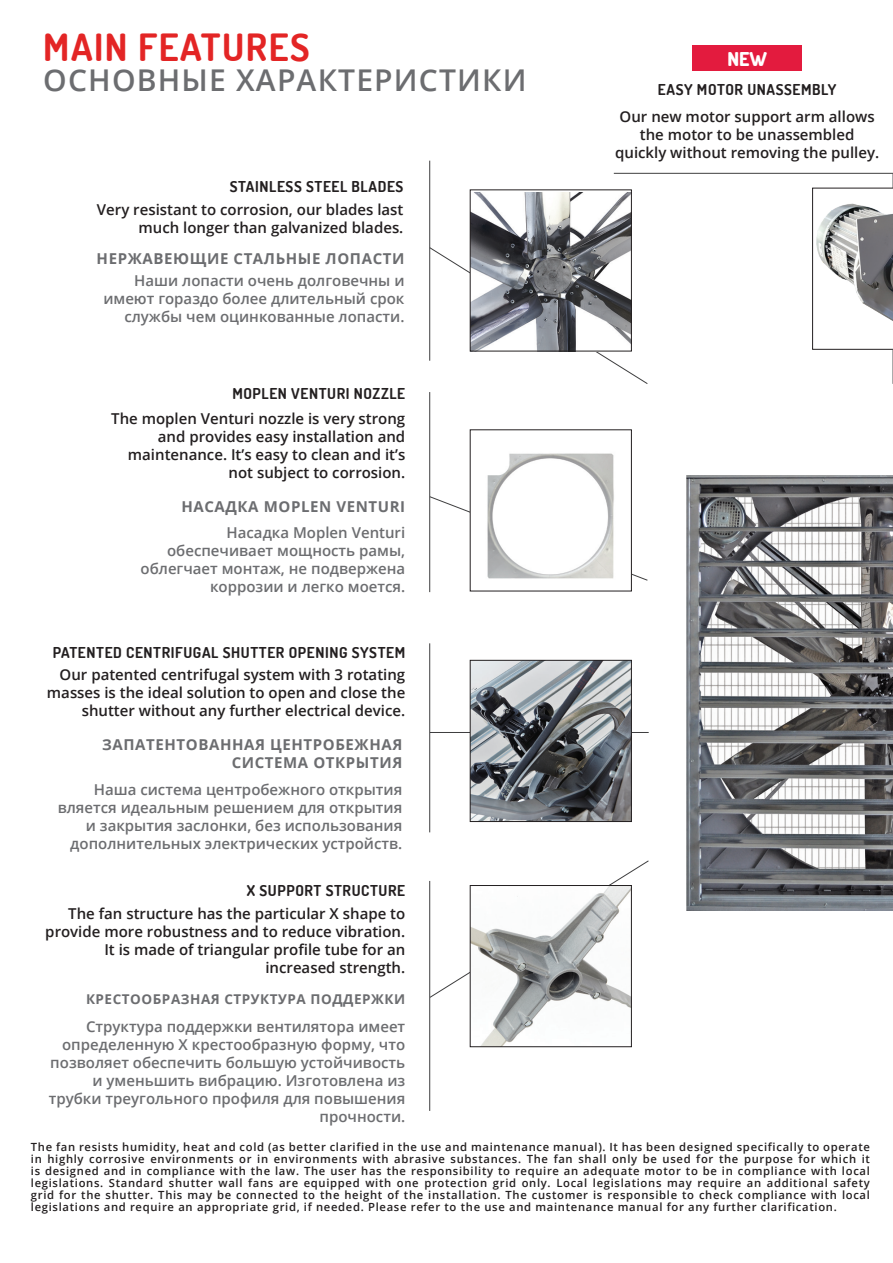
<style>
.page{position:relative;width:893px;height:1263px;background:#fff}
.page>*{position:absolute;margin:0;border:0;box-sizing:border-box;transform-origin:0 0}
.t1{font:700 37.5px "Dosis";letter-spacing:.04em;color:#e32525}
.t2{font:600 30px "Open Sans";letter-spacing:.04em;color:#6c6d70}
.t3{font:800 19.05px "Dosis";color:#fff}
.t4{font:600 15px/18px "Open Sans";color:#231f20;text-align:right}
.t5{font:600 15px/18px "Open Sans";color:#6c6d70;text-align:right}
.t6{font:700 15px "Dosis";letter-spacing:.04em;color:#231f20}
.t7{font:700 15px/18px "Open Sans";letter-spacing:.04em;color:#6c6d70;text-align:right}
.t8{font:700 13.5px "Open Sans";letter-spacing:.04em;color:#6c6d70}
.t9{font:600 11.25px/12px "Open Sans";letter-spacing:.06em;color:#231f20;text-align:justify}
</style>
<div class="page">
<img style="left:687px;top:476px;width:206px;height:434px">
<svg style="left:430px;top:247px;width:218px;height:137px"></svg>
<svg style="left:430px;top:860px;width:219px;height:138px"></svg>
<svg style="left:430px;top:496px;width:218px;height:85px"></svg>
<hr style="left:429px;top:392px;width:1px;height:200px;background:#3e3e3f">
<hr style="left:430px;top:732px;width:219px;height:1px;background:#3e3e3f">
<hr style="left:429px;top:643px;width:1px;height:189px;background:#3e3e3f">
<hr style="left:429px;top:881px;width:1px;height:230px;background:#3e3e3f">
<img style="left:472px;top:887px;width:158px;height:158px">
<div style="left:470px;top:885px;width:162px;height:162px;border:1px solid #231f20"></div>
<img style="left:472px;top:662px;width:158px;height:158px">
<div style="left:470px;top:660px;width:162px;height:162px;border:1px solid #231f20"></div>
<img style="left:472px;top:453px;width:158px;height:128px">
<img style="left:472px;top:192px;width:158px;height:157px">
<div style="left:470px;top:190px;width:162px;height:161px;border:1px solid #231f20"></div>
<hr style="left:429px;top:161px;width:1px;height:200px;background:#3e3e3f">
<hr style="left:892px;top:173px;width:1px;height:211px;background:#3e3e3f">
<svg style="left:812px;top:188px;width:81px;height:161px"></svg>
<hr style="left:614px;top:173px;width:279px;height:1px;background:#3e3e3f">
<div style="left:692px;top:45px;width:110px;height:26px;background:#e31b3e"></div>
<img style="left:812px;top:202px;width:81px;height:134px">
<p class="t1" style="left:43px;top:23px;width:268px">MAIN FEATURES</p>
<p class="t2" style="left:43px;top:60px;width:485px">ОСНОВНЫЕ ХАРАКТЕРИСТИКИ</p>
<p class="t6" style="left:230px;top:176px;width:175px">STAINLESS STEEL BLADES</p>
<p class="t4" style="left:97px;top:200px;width:308px">Very resistant to corrosion, our blades last much longer than galvanized blades.</p>
<p class="t5" style="left:103px;top:271px;width:303px">Наши лопасти очень долговечны и имеют гораздо более длительный срок службы чем оцинкованные лопасти.</p>
<p class="t7" style="left:97px;top:250px;width:309px">НЕРЖАВЕЮЩИЕ СТАЛЬНЫЕ ЛОПАСТИ</p>
<p class="t6" style="left:232px;top:384px;width:174px">MOPLEN VENTURI NOZZLE</p>
<p class="t4" style="left:111px;top:409px;width:296px">The moplen Venturi nozzle is very strong and provides easy installation and maintenance. It’s easy to clean and it’s not subject to corrosion.</p>
<p class="t7" style="left:181px;top:497px;width:225px">НАСАДКА MOPLEN VENTURI</p>
<p class="t5" style="left:141px;top:524px;width:266px">Насадка Moplen Venturi обеспечивает мощность рамы, облегчает монтаж, не подвержена коррозии и легко моется.</p>
<p class="t6" style="left:53px;top:642px;width:354px">PATENTED CENTRIFUGAL SHUTTER OPENING SYSTEM</p>
<p class="t4" style="left:47px;top:666px;width:360px">Our patented centrifugal system with 3 rotating masses is the ideal solution to open and close the shutter without any further electrical device.</p>
<p class="t7" style="left:102px;top:735px;width:302px">ЗАПАТЕНТОВАННАЯ ЦЕНТРОБЕЖНАЯ<br>СИСТЕМА ОТКРЫТИЯ</p>
<p class="t5" style="left:58px;top:780px;width:346px">Наша система центробежного открытия вляется идеальным решением для открытия и закрытия заслонки, без использования дополнительных электрических устройств.</p>
<p class="t6" style="left:247px;top:881px;width:160px">X SUPPORT STRUCTURE</p>
<p class="t4" style="left:45px;top:905px;width:361px">The fan structure has the particular X shape to provide more robustness and to reduce vibration.<br>It is made of triangular profile tube for an increased strength.</p>
<p class="t8" style="left:86px;top:989px;width:321px">КРЕСТООБРАЗНАЯ СТРУКТУРА ПОДДЕРЖКИ</p>
<p class="t5" style="left:49px;top:1018px;width:358px">Структура поддержки вентилятора имеет определенную Х крестообразную форму, что позволяет обеспечить большую устойчивость и уменьшить вибрацию. Изготовлена из трубки треугольного профиля для повышения прочности.</p>
<p class="t3" style="left:727px;top:47px;width:41px">NEW</p>
<p class="t6" style="left:658px;top:80px;width:180px">EASY MOTOR UNASSEMBLY</p>
<p class="t4" style="left:615px;top:108px;width:266px;text-align:center">Our new motor support arm allows the motor to be unassembled quickly without removing the pulley.</p>
<p class="t9" style="left:31px;top:1141px;width:840px">The fan resists humidity, heat and cold (as better clarified in the use and maintenance manual). It has been designed specifically to operate in highly corrosive environments or in environments with abrasive substances. The fan shall only be used for the purpose for which it is designed and in compliance with the law. The user has the responsibility to require an adequate motor to be in compliance with local legislations. Standard shutter wall fans are equipped with one protection grid only. Local legislations may require an additional safety grid for the shutter. This may be connected to the height of the installation. The customer is responsible to check compliance with local legislations and require an appropriate grid, if needed. Please refer to the use and maintenance manual for any further clarification.</p>
</div>
